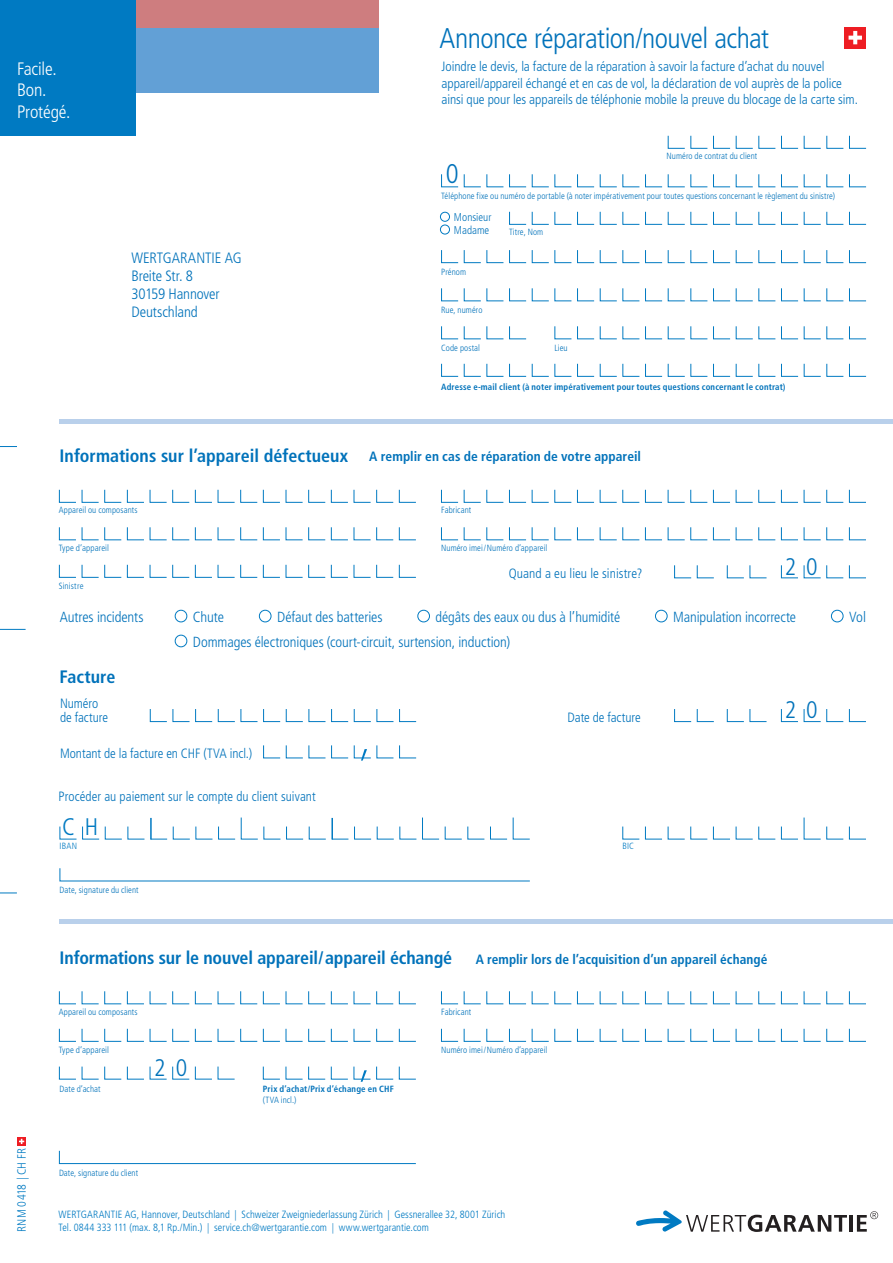
<style>
.page{position:relative;width:893px;height:1263px;background:#fff}
.page>*{position:absolute;margin:0;border:0;box-sizing:border-box;transform-origin:0 0}
.t1{font:300 condensed 28.5px "Frutiger LT Std";letter-spacing:-.02em;color:#0072ba}
.t2{font:300 condensed 27px "Frutiger LT Std";color:#0072ba}
.t3{font:300 condensed 24px "Frutiger LT Std";color:#0072ba}
.t4{font:300 condensed 24px "Frutiger LT";color:#007ac2}
.t5{font:700 condensed 18px "Frutiger LT Std";letter-spacing:-.01em;color:#0072ba}
.t6{font:300 condensed 18px/21.6px "Frutiger LT Std";letter-spacing:-.005em;color:#fff}
.t7{font:300 condensed 15px/18px "Frutiger LT Std";letter-spacing:-.01em;color:#0072ba}
.t8{font:300 condensed 14.7px "Frutiger LT Std";letter-spacing:-.01em;color:#0072ba}
.t9{font:300 condensed 13.5px/16.2px "Frutiger LT Std";letter-spacing:-.005em;color:#0072ba}
.t10{font:700 condensed 13.5px "Frutiger LT Std";letter-spacing:.005em;color:#0072ba}
.t11{font:300 condensed 12px "Frutiger LT Std";letter-spacing:.01em;color:#007ac2}
.t12{font:300 condensed 11.25px/13.4px "Frutiger LT Std";color:#0072ba}
.t13{font:300 condensed 10.5px/12.6px "Frutiger LT Std";letter-spacing:.005em;color:#007ac2}
.t14{font:300 condensed 9px "Frutiger LT Std";letter-spacing:.01em;color:#0072ba}
.t15{font:700 condensed 9px "Frutiger LT Std";letter-spacing:.015em;color:#0072ba}
.t16{font:300 condensed 9px "Frutiger LT";letter-spacing:.02em;color:#007ac2}
.s1{font-size:18px}
</style>
<div class="page">
<div style="left:0;top:0;width:379px;height:36px;background:#ce7d7f"></div>
<div style="left:0;top:28px;width:379px;height:65px;background:#62a0d6"></div>
<svg style="left:441px;top:135px;width:426px;height:242px"></svg>
<div style="left:440px;top:212px;width:9px;height:9px;background:#fff;border-radius:50%"></div>
<div style="left:440px;top:212px;width:10px;height:10px;border:1px solid #007ac2;border-radius:50%"></div>
<div style="left:440px;top:225px;width:9px;height:9px;background:#fff;border-radius:50%"></div>
<div style="left:440px;top:225px;width:10px;height:9px;border:1px solid #007ac2;border-radius:50%"></div>
<hr style="left:60px;top:420px;width:833px;height:4px;background:#b9d0eb">
<hr style="left:60px;top:920px;width:833px;height:4px;background:#b9d0eb">
<hr style="left:849px;top:1215px;width:4px;height:17px;background:#231f20">
<svg style="left:636px;top:1210px;width:211px;height:22px"></svg>
<svg style="left:857px;top:1211px;width:21px;height:21px"></svg>
<div style="left:0;top:0;width:135px;height:135px;background:#007ac2"></div>
<div style="left:844px;top:27px;width:22px;height:21px;background:#ee1d23"></div>
<svg style="left:848px;top:31px;width:14px;height:13px"></svg>
<svg style="left:0;top:446px;width:17px;height:1px"></svg>
<svg style="left:0;top:629px;width:26px;height:1px"></svg>
<svg style="left:0;top:893px;width:17px;height:1px"></svg>
<svg style="left:17px;top:1137px;width:9px;height:8px"></svg>
<svg style="left:19px;top:1139px;width:5px;height:5px"></svg>
<svg style="left:150px;top:709px;width:267px;height:13px"></svg>
<svg style="left:263px;top:745px;width:154px;height:15px"></svg>
<svg style="left:674px;top:709px;width:192px;height:13px"></svg>
<svg style="left:59px;top:868px;width:471px;height:14px"></svg>
<svg style="left:59px;top:489px;width:807px;height:89px"></svg>
<svg style="left:674px;top:564px;width:192px;height:15px"></svg>
<div style="left:175px;top:635px;width:12px;height:12px;border:1px solid #007ac2;border-radius:50%"></div>
<div style="left:259px;top:610px;width:12px;height:12px;border:1px solid #007ac2;border-radius:50%"></div>
<div style="left:417px;top:610px;width:13px;height:12px;border:1px solid #007ac2;border-radius:50%"></div>
<div style="left:175px;top:610px;width:12px;height:12px;border:1px solid #007ac2;border-radius:50%"></div>
<div style="left:831px;top:610px;width:12px;height:12px;border:1px solid #007ac2;border-radius:50%"></div>
<div style="left:655px;top:610px;width:13px;height:12px;border:1px solid #007ac2;border-radius:50%"></div>
<svg style="left:59px;top:1150px;width:357px;height:14px"></svg>
<svg style="left:59px;top:991px;width:807px;height:51px"></svg>
<svg style="left:263px;top:1066px;width:153px;height:16px"></svg>
<svg style="left:59px;top:1066px;width:176px;height:14px"></svg>
<svg style="left:622px;top:817px;width:244px;height:23px"></svg>
<svg style="left:59px;top:826px;width:86px;height:14px"></svg>
<svg style="left:354px;top:817px;width:176px;height:23px"></svg>
<hr style="left:150px;top:818px;width:2px;height:21px;background:#007ac2">
<svg style="left:151px;top:817px;width:197px;height:23px"></svg>
<h3 class="t6" style="left:17px;top:58px;width:55px">Facile.<br>Bon.<br>Protégé.</h3>
<h3 class="t7" style="left:131px;top:249px;width:112px">WERTGARANTIE AG<br>Breite Str. 8<br>30159 Hannover<br>Deutschland</h3>
<h1 class="t1" style="left:440px;top:22px;width:331px">Annonce réparation/nouvel achat</h1>
<p class="t9" style="left:441px;top:59px;width:418px">Joindre le devis, la facture de la réparation à savoir la facture d’achat du nouvel appareil/appareil échangé et en cas de vol, la déclaration de vol auprès de la police ainsi que pour les appareils de téléphonie mobile la preuve du blocage de la carte sim.</p>
<p class="t14" style="left:666px;top:151px;width:92px">Numéro de contrat du client</p>
<p class="t14" style="left:441px;top:191px;width:396px">Téléphone fixe ou numéro de portable (à noter impérativement pour toutes questions concernant le règlement du sinistre)</p>
<p class="t14" style="left:509px;top:227px;width:36px">Titre, Nom</p>
<h2 class="t2" style="left:446px;top:158px;width:14px">0</h2>
<p class="t12" style="left:454px;top:211px;width:39px">Monsieur<br>Madame</p>
<p class="t14" style="left:441px;top:267px;width:26px">Prénom</p>
<p class="t14" style="left:441px;top:305px;width:43px">Rue, numéro</p>
<p class="t14" style="left:441px;top:343px;width:40px">Code postal</p>
<p class="t14" style="left:554px;top:343px;width:15px">Lieu</p>
<p class="t15" style="left:441px;top:381px;width:346px">Adresse e-mail client (à noter impérativement pour toutes questions concernant le contrat)</p>
<h3 class="t10" style="left:60px;top:448px;width:583px"><span class="s1">Informations sur l’appareil défectueux</span> A remplir en cas de réparation de votre appareil</h3>
<p class="t14" style="left:59px;top:505px;width:80px">Appareil ou composants</p>
<p class="t14" style="left:59px;top:543px;width:52px">Type d’appareil</p>
<p class="t14" style="left:59px;top:581px;width:26px">Sinistre</p>
<p class="t14" style="left:441px;top:505px;width:32px">Fabricant</p>
<p class="t14" style="left:441px;top:543px;width:108px">Numéro imei/Numéro d’appareil</p>
<h3 class="t9" style="left:509px;top:566px;width:135px">Quand a eu lieu le sinistre?</h3>
<h3 class="t3" style="left:785px;top:553px;width:35px">2 0</h3>
<h3 class="t8" style="left:60px;top:608px;width:85px">Autres incidents</h3>
<h3 class="t8" style="left:193px;top:608px;width:33px">Chute</h3>
<h3 class="t8" style="left:277px;top:608px;width:107px">Défaut des batteries</h3>
<h3 class="t8" style="left:436px;top:608px;width:186px">dégâts des eaux ou dus à l’humidité</h3>
<h3 class="t8" style="left:673px;top:608px;width:124px">Manipulation incorrecte</h3>
<h3 class="t8" style="left:849px;top:608px;width:18px">Vol</h3>
<h3 class="t8" style="left:193px;top:633px;width:319px">Dommages électroniques (court-circuit, surtension, induction)</h3>
<h3 class="t11" style="left:15px;top:1232px;width:85px;rotate:-90deg">RNM 0418 |CH FR</h3>
<h3 class="t5" style="left:60px;top:666px;width:57px">Facture</h3>
<h3 class="t9" style="left:60px;top:697px;width:49px;line-height:13.5px">Numéro de facture</h3>
<h3 class="t9" style="left:60px;top:746px;width:194px">Montant de la facture en CHF (TVA incl.)</h3>
<h3 class="t9" style="left:58px;top:788px;width:259px">Procéder au paiement sur le compte du client suivant</h3>
<h3 class="t4" style="left:62px;top:813px;width:38px">C H</h3>
<p class="t16" style="left:60px;top:841px;width:19px">IBAN</p>
<p class="t14" style="left:60px;top:885px;width:81px">Date, signature du client</p>
<h3 class="t9" style="left:568px;top:709px;width:75px">Date de facture</h3>
<p class="t16" style="left:622px;top:841px;width:13px">BIC</p>
<h3 class="t3" style="left:785px;top:696px;width:35px">2 0</h3>
<h3 class="t5" style="left:60px;top:947px;width:394px">Informations sur le nouvel appareil/appareil échangé</h3>
<h3 class="t10" style="left:476px;top:951px;width:293px">A remplir lors de l’acquisition d’un appareil échangé</h3>
<p class="t14" style="left:59px;top:1007px;width:80px">Appareil ou composants</p>
<p class="t14" style="left:59px;top:1044px;width:52px">Type d’appareil</p>
<h3 class="t3" style="left:154px;top:1054px;width:35px">2 0</h3>
<p class="t14" style="left:60px;top:1084px;width:43px">Date d’achat</p>
<p class="t15" style="left:263px;top:1083px;width:132px">Prix d’achat/Prix d’échange en CHF</p>
<p class="t14" style="left:263px;top:1094px;width:35px">(TVA incl.)</p>
<p class="t14" style="left:441px;top:1007px;width:32px">Fabricant</p>
<p class="t14" style="left:441px;top:1044px;width:108px">Numéro imei/Numéro d’appareil</p>
<p class="t14" style="left:59px;top:1167px;width:81px">Date, signature du client</p>
<p class="t13" style="left:58px;top:1208px;width:448px">WERTGARANTIE AG, Hannover, Deutschland | Schweizer Zweigniederlassung Zürich | Gessnerallee 32, 8001 Zürich<br>Tel. 0844 333 111 (max. 8,1 Rp./Min.) | service.ch@wertgarantie.com | www.wertgarantie.com</p>
</div>
